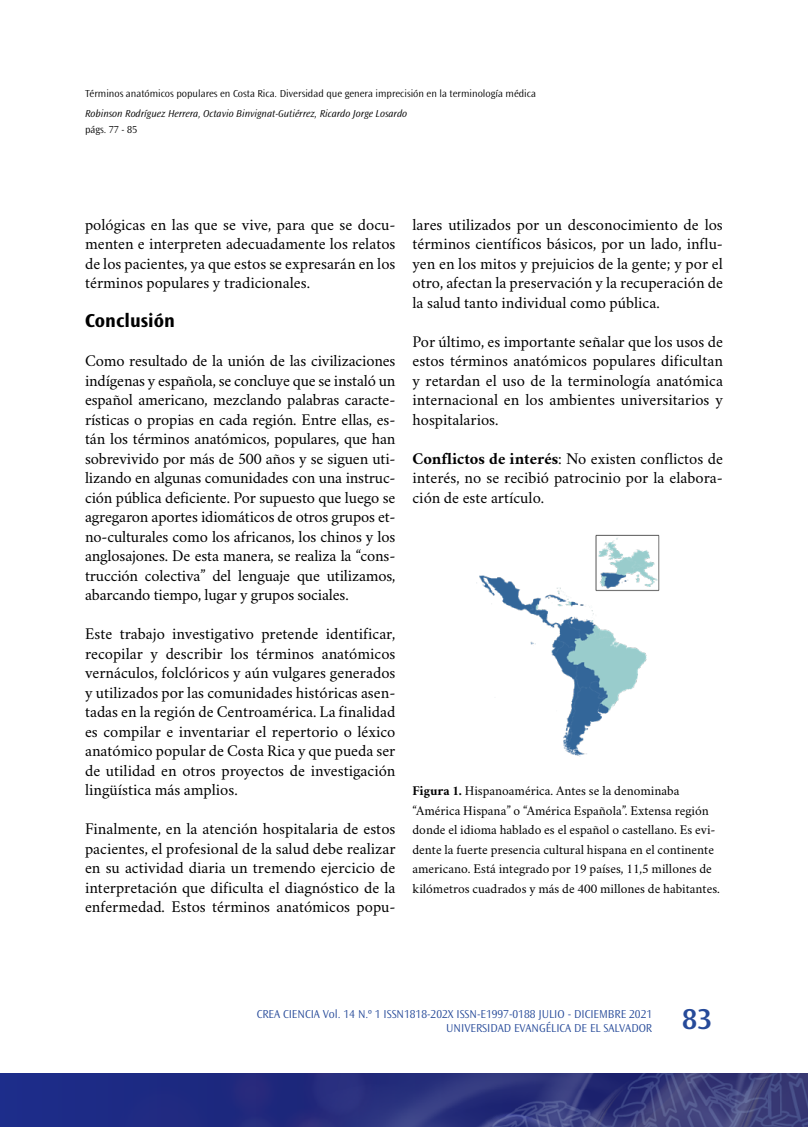
<style>
.page{position:relative;width:808px;height:1127px;background:#fff}
.page>*{position:absolute;margin:0;border:0;box-sizing:border-box;transform-origin:0 0}
.t1{font:600 30px "Ocean Sans Std";color:#264a99}
.t2{font:700 19.5px "Ocean Sans Std";color:#000}
.t3{font:16.5px/19.5px "Crimson";color:#000;text-align:justify}
.t4{font:13.5px/19.5px "Crimson";color:#000}
.t5{font:300 12px/13.5px "Ocean Sans Std";color:#264a99;text-align:right}
.t6{font:300 10.5px "Ocean Sans Std";color:#000}
.t7{font:italic 300 10.5px "Ocean Sans Std";color:#000}
.s1{font-weight:700}
</style>
<div class="page">
<img style="left:476px;top:534px;width:184px;height:223px">
<img style="left:1px;top:1074px;width:807px;height:53px">
<hr style="left:0;top:1074px;width:1px;height:53px;background:#000">
<p class="t6" style="left:85px;top:88px;width:452px">Términos anatómicos populares en Costa Rica. Diversidad que genera imprecisión en la terminología médica</p>
<p class="t7" style="left:85px;top:107px;width:324px">Robinson Rodríguez Herrera, Octavio Binvignat-Gutiérrez, Ricardo Jorge Losardo</p>
<p class="t6" style="left:85px;top:124px;width:54px">págs. 77 - 85</p>
<p class="t3" style="left:85px;top:212px;width:312px">pológicas en las que se vive, para que se docu&shy;menten e interpreten adecuadamente los relatos de los pacientes, ya que estos se expresarán en los términos populares y tradicionales.</p>
<p class="t2" style="left:85px;top:310px;width:91px">Conclusión</p>
<p class="t3" style="left:85px;top:349px;width:312px">Como resultado de la unión de las civilizaciones indígenas y española, se concluye que se instaló un español americano, mezclando palabras caracte&shy;rísticas o propias en cada región. Entre ellas, es&shy;tán los términos anatómicos, populares, que han sobrevivido por más de 500 años y se siguen uti&shy;lizando en algunas comunidades con una instruc&shy;ción pública deficiente. Por supuesto que luego se agregaron aportes idiomáticos de otros grupos et&shy;no-culturales como los africanos, los chinos y los anglosajones. De esta manera, se realiza la “cons&shy;trucción colectiva” del lenguaje que utilizamos, abarcando tiempo, lugar y grupos sociales.</p>
<p class="t3" style="left:85px;top:622px;width:312px">Este trabajo investigativo pretende identificar, recopilar y describir los términos anatómicos vernáculos, folclóricos y aún vulgares generados y utilizados por las comunidades históricas asen&shy;tadas en la región de Centroamérica. La finalidad es compilar e inventariar el repertorio o léxico anatómico popular de Costa Rica y que pueda ser de utilidad en otros proyectos de investigación lingüística más amplios.</p>
<p class="t3" style="left:85px;top:817px;width:312px">Finalmente, en la atención hospitalaria de estos pacientes, el profesional de la salud debe realizar en su actividad diaria un tremendo ejercicio de interpretación que dificulta el diagnóstico de la enfermedad. Estos términos anatómicos popu-</p>
<p class="t3" style="left:412px;top:212px;width:312px">lares utilizados por un desconocimiento de los términos científicos básicos, por un lado, influ&shy;yen en los mitos y prejuicios de la gente; y por el otro, afectan la preservación y la recuperación de la salud tanto individual como pública.</p>
<p class="t3" style="left:412px;top:329px;width:312px">Por último, es importante señalar que los usos de estos términos anatómicos populares dificultan y retardan el uso de la terminología anatómica internacional en los ambientes universitarios y hospitalarios.</p>
<p class="t3" style="left:412px;top:446px;width:312px"><span class="s1">Conflictos de interés</span>: No existen conflictos de interés, no se recibió patrocinio por la elabora&shy;ción de este artículo.</p>
<p class="t4" style="left:412px;top:779px;width:309px"><span class="s1">Figura 1.</span> Hispanoamérica. Antes se la denominaba “América Hispana” o “América Española”. Extensa región donde el idioma hablado es el español o castellano. Es evi&shy;dente la fuerte presencia cultural hispana en el continente americano. Está integrado por 19 países, 11,5 millones de kilómetros cuadrados y más de 400 millones de habitantes.</p>
<p class="t5" style="left:257px;top:1008px;width:397px">CREA CIENCIA Vol. 14 N.º 1 ISSN1818-202X ISSN-E1997-0188 JULIO - DICIEMBRE 2021<br>UNIVERSIDAD EVANGÉLICA DE EL SALVADOR</p>
<h1 class="t1" style="left:682px;top:1002px;width:32px">83</h1>
</div>
